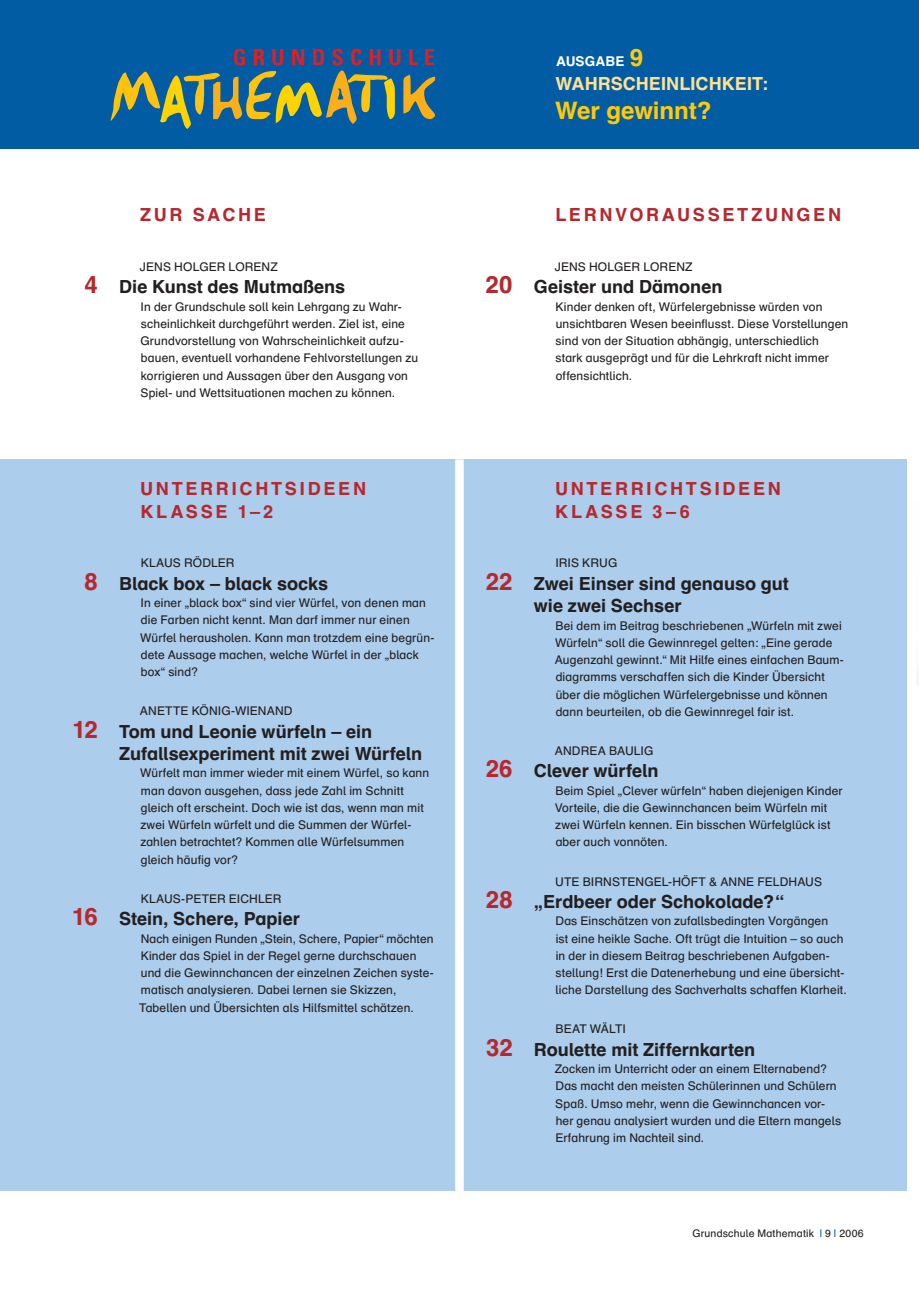
<style>
.page{position:relative;width:919px;height:1289px;background:#fff}
.page>*{position:absolute;margin:0;border:0;box-sizing:border-box;transform-origin:0 0}
.t1{font:700 24px "Schulbuch Nord OT";letter-spacing:-.01em;color:#feca0a}
.t2{font:700 18px/22.5px "Schulbuch Nord OT";color:#231f20}
.t3{font:700 18px/22.5px "Schulbuch Nord OT";letter-spacing:.155em;color:#b7282e}
.t4{font:700 18px "Schulbuch Nord OT";letter-spacing:.005em;color:#ffe192}
.t5{font:700 13.5px "Schulbuch Nord OT";letter-spacing:.01em;color:#fff}
.t6{font:12px/17.2px "Schulbuch Nord OT";letter-spacing:.01em;color:#231f20}
.t7{font:10.5px "Schulbuch Nord OT";letter-spacing:.02em;color:#231f20}
.s1{font-size:24px;color:#b7282e}
.s2{font-size:24px;color:#feca0a}
.s3{color:#015ca3}
</style>
<div class="page">
<div style="left:0;top:0;width:906px;height:149px;background:#015ca3"></div>
<div style="left:0;top:459px;width:906px;height:732px;background:#accdeb"></div>
<div style="left:455px;top:459px;width:8px;height:732px;background:#fff"></div>
<svg style="left:110px;top:49px;width:325px;height:80px"></svg>
<div style="left:906px;top:0;width:12px;height:149px;background:#015ca3"></div>
<h2 class="t3" style="left:140px;top:203px;width:127px">ZUR SACHE</h2>
<p class="t6" style="left:140px;top:258px;width:139px">JENS HOLGER LORENZ</p>
<h2 class="t2" style="left:84px;top:275px;width:262px"><span class="s1">4</span> Die Kunst des Mutmaßens</h2>
<p class="t6" style="left:140px;top:297px;width:279px">In der Grundschule soll kein Lehrgang zu Wahr&shy;scheinlichkeit durchgeführt werden. Ziel ist, eine Grundvorstellung von Wahrscheinlichkeit aufzu&shy;bauen, eventuell vorhandene Fehlvorstellungen zu korrigieren und Aussagen über den Ausgang von Spiel- und Wettsituationen machen zu können.</p>
<h2 class="t3" style="left:140px;top:477px;width:227px">UNTERRICHTSIDEEN<br>KLASSE 1–2</h2>
<p class="t6" style="left:141px;top:554px;width:95px">KLAUS RÖDLER</p>
<h2 class="t2" style="left:84px;top:571px;width:245px"><span class="s1">8</span> Black box – black socks</h2>
<p class="t6" style="left:140px;top:594px;width:295px">In einer „black box“ sind vier Würfel, von denen man die Farben nicht kennt. Man darf immer nur einen Würfel herausholen. Kann man trotzdem eine begrün&shy;dete Aussage machen, welche Würfel in der „black box“ sind?</p>
<p class="t6" style="left:140px;top:702px;width:154px">ANETTE KÖNIG-WIENAND</p>
<h2 class="t2" style="left:119px;top:719px;width:304px;text-indent:-47px"><span class="s1">12</span> Tom und Leonie würfeln – ein<br>Zufallsexperiment mit zwei Würfeln</h2>
<p class="t6" style="left:140px;top:764px;width:290px">Würfelt man immer wieder mit einem Würfel, so kann man davon ausgehen, dass jede Zahl im Schnitt gleich oft erscheint. Doch wie ist das, wenn man mit zwei Würfeln würfelt und die Summen der Würfel&shy;zahlen betrachtet? Kommen alle Würfelsummen gleich häufig vor?</p>
<p class="t6" style="left:141px;top:889px;width:142px">KLAUS-PETER EICHLER</p>
<h2 class="t2" style="left:72px;top:907px;width:229px"><span class="s1">16</span> Stein, Schere, Papier</h2>
<p class="t6" style="left:139px;top:929px;width:296px">Nach einigen Runden „Stein, Schere, Papier“ möchten Kinder das Spiel in der Regel gerne durchschauen und die Gewinnchancen der einzelnen Zeichen syste&shy;matisch analysieren. Dabei lernen sie Skizzen, Tabellen und Übersichten als Hilfsmittel schätzen.</p>
<p class="t5" style="left:556px;top:52px;width:88px">AUSGABE <span class="s2">9</span></p>
<h2 class="t4" style="left:555px;top:72px;width:214px">WAHRSCHEINLICHKEIT:</h2>
<h1 class="t1" style="left:555px;top:95px;width:158px">Wer gewinnt?</h1>
<h2 class="t3" style="left:555px;top:203px;width:287px">LERNVORAUSSETZUNGEN</h2>
<p class="t6" style="left:554px;top:258px;width:139px">JENS HOLGER LORENZ</p>
<h2 class="t2" style="left:485px;top:275px;width:238px"><span class="s1">20</span> Geister und Dämonen</h2>
<p class="t6" style="left:555px;top:297px;width:294px">Kinder denken oft, Würfelergebnisse würden von unsichtbaren Wesen beeinflusst. Diese Vorstellungen sind von der Situation abhängig, unterschiedlich stark ausgeprägt und für die Lehrkraft nicht immer offensichtlich.</p>
<h2 class="t3" style="left:555px;top:477px;width:227px">UNTERRICHTSIDEEN<br>KLASSE 3–6</h2>
<p class="t6" style="left:555px;top:554px;width:63px">IRIS KRUG</p>
<h2 class="t2" style="left:534px;top:571px;width:256px;text-indent:-48px"><span class="s1">22</span> Zwei Einser sind genauso gut wie zwei Sechser</h2>
<p class="t6" style="left:554px;top:616px;width:290px">Bei dem im Beitrag beschriebenen „Würfeln mit zwei Würfeln“ soll die Gewinnregel gelten: „Eine gerade Augenzahl gewinnt.“ Mit Hilfe eines einfachen Baum&shy;diagramms verschaffen sich die Kinder Übersicht über die möglichen Würfelergebnisse und können dann beurteilen, ob die Gewinnregel fair ist.</p>
<p class="t6" style="left:554px;top:741px;width:100px">ANDREA BAULIG</p>
<h2 class="t2" style="left:485px;top:759px;width:174px"><span class="s1">26</span> Clever würfeln</h2>
<p class="t6" style="left:554px;top:781px;width:289px">Beim Spiel „Clever würfeln“ haben diejenigen Kinder Vorteile, die die Gewinnchancen beim Würfeln mit zwei Würfeln kennen. Ein bisschen Würfelglück ist aber auch vonnöten.</p>
<p class="t6" style="left:555px;top:872px;width:268px">UTE BIRNSTENGEL-HÖFT &amp; ANNE FELDHAUS</p>
<h2 class="t2" style="left:485px;top:889px;width:300px"><span class="s1">28</span> „Erdbeer oder Schokolade?“</h2>
<p class="t6" style="left:555px;top:912px;width:293px">Das Einschätzen von zufallsbedingten Vorgängen<br>ist eine heikle Sache. Oft trügt die Intuition – so auch in der in diesem Beitrag beschriebenen Aufgaben&shy;stellung! Erst die Datenerhebung und eine übersicht&shy;liche Darstellung des Sachverhalts schaffen Klarheit.</p>
<p class="t6" style="left:555px;top:1020px;width:72px">BEAT WÄLTI</p>
<h2 class="t2" style="left:486px;top:1037px;width:271px"><span class="s1">32</span> Roulette mit Ziffernkarten</h2>
<p class="t6" style="left:554px;top:1059px;width:288px">Zocken im Unterricht oder an einem Elternabend?<br>Das macht den meisten Schülerinnen und Schülern Spaß. Umso mehr, wenn die Gewinnchancen vor&shy;her genau analysiert wurden und die Eltern mangels Erfahrung im Nachteil sind.</p>
<p class="t7" style="left:692px;top:1226px;width:173px">Grundschule Mathematik <span class="s3">|</span> 9 <span class="s3">|</span> 2006</p>
</div>
